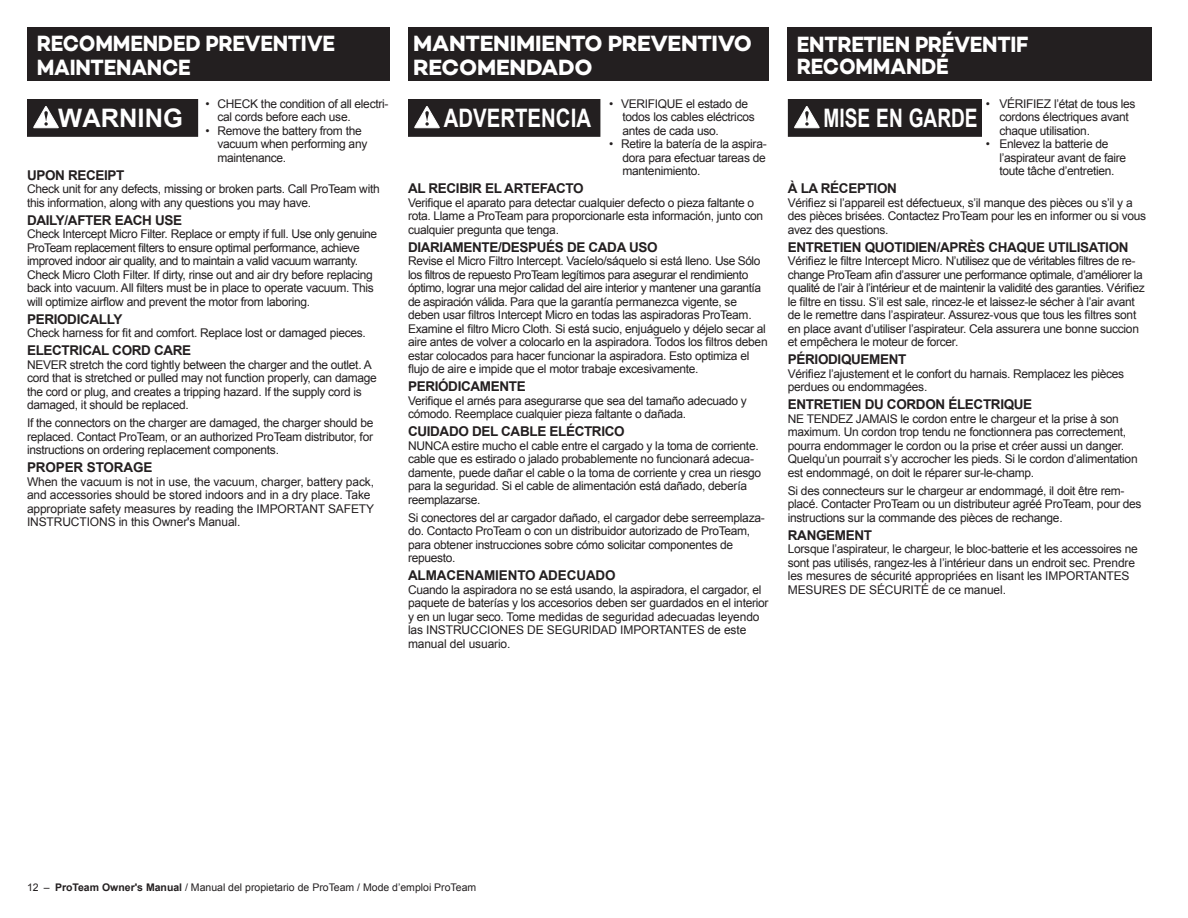
<style>
.page{position:relative;width:1188px;height:918px;background:#fff}
.page>*{position:absolute;margin:0;border:0;box-sizing:border-box;transform-origin:0 0}
.t1{font:700 25.5px "Arial";color:#fff;scale:.8 1}
.t2{font:700 25.5px "Arial";color:#fff;scale:.75 1}
.t3{font:700 25.5px "Arial";color:#fff}
._3-Head_3__us{font:700 22.5px/22.5px "Campton";letter-spacing:-.01em;color:#fff;scale:.92 1}
._4-Body__us{font:700 22.5px "Campton";letter-spacing:-.01em;color:#fff}
.t4{font:700 13.5px "Arial";letter-spacing:-.025em;color:#231f20}
.t5{font:12px/13.5px "Arial";letter-spacing:-.025em;color:#231f20}
.t6{font:10.5px "Arial";color:#231f20}
.s1{font-weight:700}
</style>
<div class="page">
<div style="left:408px;top:27px;width:361px;height:54px;background:#231f20"></div>
<div style="left:788px;top:27px;width:364px;height:54px;background:#231f20"></div>
<div style="left:27px;top:27px;width:363px;height:54px;background:#231f20"></div>
<div style="left:28px;top:100px;width:169px;height:36px;background:#231f20"></div>
<div style="left:27px;top:99px;width:171px;height:38px;border:2px solid #231f20"></div>
<svg style="left:33px;top:106px;width:26px;height:22px"></svg>
<div style="left:409px;top:100px;width:191px;height:36px;background:#231f20"></div>
<div style="left:408px;top:99px;width:192px;height:38px;border:2px solid #231f20"></div>
<svg style="left:414px;top:106px;width:26px;height:22px"></svg>
<div style="left:789px;top:100px;width:192px;height:36px;background:#231f20"></div>
<div style="left:788px;top:99px;width:194px;height:38px;border:2px solid #231f20"></div>
<svg style="left:794px;top:106px;width:25px;height:22px"></svg>
<p class="_3-Head_3__us" style="left:37px;top:32px;width:326px">RECOMMENDED PREVENTIVE</p>
<p class="_3-Head_3__us" style="left:37px;top:56px;width:169px">MAINTENANCE</p>
<p class="_4-Body__us" style="left:413px;top:29px;width:340px">MANTENIMIENTO PREVENTIVO</p>
<p class="_4-Body__us" style="left:413px;top:53px;width:181px">RECOMENDADO</p>
<p class="_3-Head_3__us" style="left:797px;top:33px;width:253px">ENTRETIEN PRÉVENTIF<br>RECOMMANDÉ</p>
<p class="t3" style="left:58px;top:101px;width:126px">WARNING</p>
<p class="t1" style="left:444px;top:101px;width:186px">ADVERTENCIA</p>
<p class="t5" style="left:999px;top:97px;width:138px;text-indent:-14px">• VÉRIFIEZ l’état de tous les cordons électriques avant chaque utilisation.</p>
<p class="t5" style="left:999px;top:137px;width:128px;text-indent:-14px">• Enlevez la batterie de l’aspirateur avant de faire toute tâche d’entretien.</p>
<p class="t4" style="left:788px;top:180px;width:111px">À LA RÉCEPTION</p>
<p class="t5" style="left:788px;top:196px;width:360px">Vérifiez si l’appareil est défectueux, s’il manque des pièces ou s’il y a des pièces brisées. Contactez ProTeam pour les en informer ou si vous avez des questions.</p>
<p class="t4" style="left:788px;top:238px;width:342px">ENTRETIEN QUOTIDIEN/APRÈS CHAQUE UTILISATION</p>
<p class="t5" style="left:788px;top:254px;width:359px">Vérifiez le filtre Intercept Micro. N’utilisez que de véritables filtres de re&shy;change ProTeam afin d’assurer une performance optimale, d’améliorer la qualité de l’air à l’intérieur et de maintenir la validité des garanties. Vérifiez le filtre en tissu. S’il est sale, rincez-le et laissez-le sécher à l’air avant de le remettre dans l’aspirateur. Assurez-vous que tous les filtres sont en place avant d’utiliser l’aspirateur. Cela assurera une bonne succion et empêchera le moteur de forcer.</p>
<p class="t4" style="left:788px;top:351px;width:120px">PÉRIODIQUEMENT</p>
<p class="t5" style="left:788px;top:367px;width:338px">Vérifiez l’ajustement et le confort du harnais. Remplacez les pièces perdues ou endommagées.</p>
<p class="t4" style="left:788px;top:396px;width:246px">ENTRETIEN DU CORDON ÉLECTRIQUE</p>
<p class="t5" style="left:788px;top:412px;width:351px">NE TENDEZ JAMAIS le cordon entre le chargeur et la prise à son maximum. Un cordon trop tendu ne fonctionnera pas correctement, pourra endommager le cordon ou la prise et créer aussi un danger.<br>Quelqu’un pourrait s’y accrocher les pieds. Si le cordon d’alimentation est endommagé, on doit le réparer sur-le-champ.</p>
<p class="t5" style="left:788px;top:484px;width:355px">Si des connecteurs sur le chargeur ar endommagé, il doit être rem&shy;placé. Contacter ProTeam ou un distributeur agréé ProTeam, pour des instructions sur la commande des pièces de rechange.</p>
<p class="t4" style="left:788px;top:526px;width:86px">RANGEMENT</p>
<p class="t5" style="left:788px;top:542px;width:351px">Lorsque l’aspirateur, le chargeur, le bloc-batterie et les accessoires ne sont pas utilisés, rangez-les à l’intérieur dans un endroit sec. Prendre les mesures de sécurité appropriées en lisant les IMPORTANTES MESURES DE SÉCURITÉ de ce manuel.</p>
<p class="t5" style="left:622px;top:97px;width:134px;text-indent:-14px">• VERIFIQUE el estado de todos los cables eléctricos antes de cada uso.</p>
<p class="t5" style="left:622px;top:137px;width:146px;text-align:justify;text-indent:-14px">• Retire la batería de la aspira&shy;dora para efectuar tareas de mantenimiento.</p>
<p class="t5" style="left:218px;top:97px;width:172px;text-indent:-12px">• CHECK the condition of all electri&shy;cal cords before each use.</p>
<p class="t5" style="left:218px;top:124px;width:151px;text-indent:-12px">• Remove the battery from the vacuum when performing any maintenance.</p>
<p class="t2" style="left:824px;top:101px;width:207px">MISE EN GARDE</p>
<p class="t4" style="left:27px;top:166px;width:99px">UPON RECEIPT</p>
<p class="t5" style="left:27px;top:182px;width:354px">Check unit for any defects, missing or broken parts. Call ProTeam with this information, along with any questions you may have.</p>
<p class="t4" style="left:27px;top:211px;width:157px">DAILY/AFTER EACH USE</p>
<p class="t5" style="left:27px;top:227px;width:352px">Check Intercept Micro Filter. Replace or empty if full. Use only genuine<br>ProTeam replacement filters to ensure optimal performance, achieve improved indoor air quality, and to maintain a valid vacuum warranty.</p>
<p class="t5" style="left:27px;top:268px;width:348px;text-align:justify">Check Micro Cloth Filter. If dirty, rinse out and air dry before replacing back into vacuum. All filters must be in place to operate vacuum. This will optimize airflow and prevent the motor from laboring.</p>
<p class="t4" style="left:27px;top:310px;width:97px">PERIODICALLY</p>
<p class="t5" style="left:27px;top:326px;width:340px">Check harness for fit and comfort. Replace lost or damaged pieces.</p>
<p class="t4" style="left:27px;top:342px;width:166px">ELECTRICAL CORD CARE</p>
<p class="t5" style="left:27px;top:358px;width:351px">NEVER stretch the cord tightly between the charger and the outlet. A cord that is stretched or pulled may not function properly, can damage the cord or plug, and creates a tripping hazard. If the supply cord is damaged, it should be replaced.</p>
<p class="t5" style="left:27px;top:416px;width:348px;text-align:justify">If the connectors on the charger are damaged, the charger should be replaced. Contact ProTeam, or an authorized ProTeam distributor, for instructions on ordering replacement components.</p>
<p class="t4" style="left:27px;top:459px;width:127px">PROPER STORAGE</p>
<p class="t5" style="left:27px;top:475px;width:349px">When the vacuum is not in use, the vacuum, charger, battery pack, and accessories should be stored indoors and in a dry place. Take appropriate safety measures by reading the IMPORTANT SAFETY INSTRUCTIONS in this Owner's Manual.</p>
<p class="t4" style="left:408px;top:180px;width:177px">AL RECIBIR EL ARTEFACTO</p>
<p class="t5" style="left:408px;top:196px;width:357px">Verifique el aparato para detectar cualquier defecto o pieza faltante o rota. Llame a ProTeam para proporcionarle esta información, junto con cualquier pregunta que tenga.</p>
<p class="t4" style="left:408px;top:238px;width:251px">DIARIAMENTE/DESPUÉS DE CADA USO</p>
<p class="t5" style="left:408px;top:254px;width:361px">Revise el Micro Filtro Intercept. Vacíelo/sáquelo si está lleno. Use Sólo los filtros de repuesto ProTeam legítimos para asegurar el rendimiento óptimo, lograr una mejor calidad del aire interior y mantener una garantía de aspiración válida. Para que la garantía permanezca vigente, se deben usar filtros Intercept Micro en todas las aspiradoras ProTeam.<br>Examine el filtro Micro Cloth. Si está sucio, enjuáguelo y déjelo secar al aire antes de volver a colocarlo en la aspiradora. Todos los filtros deben estar colocados para hacer funcionar la aspiradora. Esto optimiza el flujo de aire e impide que el motor trabaje excesivamente.</p>
<p class="t4" style="left:408px;top:378px;width:119px">PERIÓDICAMENTE</p>
<p class="t5" style="left:408px;top:394px;width:340px">Verifique el arnés para asegurarse que sea del tamaño adecuado y cómodo. Reemplace cualquier pieza faltante o dañada.</p>
<p class="t4" style="left:408px;top:423px;width:218px">CUIDADO DEL CABLE ELÉCTRICO</p>
<p class="t5" style="left:408px;top:439px;width:355px">NUNCA estire mucho el cable entre el cargado y la toma de corriente. cable que es estirado o jalado probablemente no funcionará adecua&shy;damente, puede dañar el cable o la toma de corriente y crea un riesgo para la seguridad. Si el cable de alimentación está dañado, debería reemplazarse.</p>
<p class="t5" style="left:408px;top:511px;width:358px">Si conectores del ar cargador dañado, el cargador debe serreemplaza&shy;do. Contacto ProTeam o con un distribuidor autorizado de ProTeam, para obtener instrucciones sobre cómo solicitar componentes de repuesto.</p>
<p class="t4" style="left:408px;top:567px;width:209px">ALMACENAMIENTO ADECUADO</p>
<p class="t5" style="left:408px;top:583px;width:362px">Cuando la aspiradora no se está usando, la aspiradora, el cargador, el paquete de baterías y los accesorios deben ser guardados en el interior y en un lugar seco. Tome medidas de seguridad adecuadas leyendo las INSTRUCCIONES DE SEGURIDAD IMPORTANTES de este manual del usuario.</p>
<p class="t6" style="left:27px;top:880px;width:451px">12 – <span class="s1">ProTeam Owner's Manual</span> / Manual del propietario de ProTeam / Mode d’emploi ProTeam</p>
</div>
